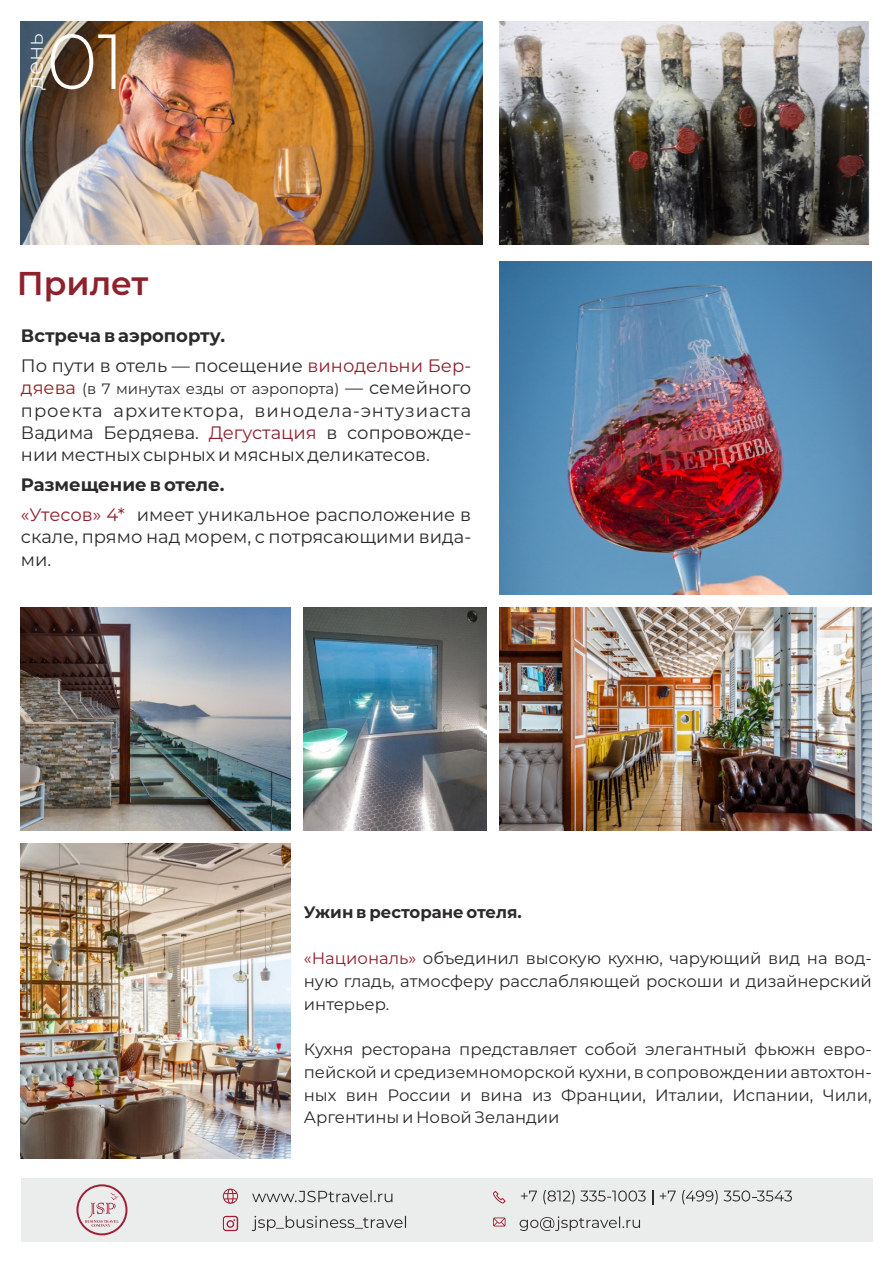
<style>
.page{position:relative;width:893px;height:1263px;background:#fff}
.page>*{position:absolute;margin:0;border:0;box-sizing:border-box;transform-origin:0 0}
.t1{font:300 77.85px "Montserrat";color:#fefefe}
.t2{font:600 33px "Montserrat";color:#8d212c}
.t3{font:300 22.8px "Montserrat";color:#fefefe}
.t4{font:18px/22.4px "Montserrat";color:#2b2a29}
.t5{font:16.5px/22.8px "Montserrat";color:#2b2a29;text-align:justify}
.t6{font:700 16.5px "Montserrat";color:#2b2a29}
.t7{font:15px "Montserrat";color:#2b2a29}
.s1{font-weight:700}
.s2{color:#8d212c}
.s3{font-size:18px;color:#8d212c}
.s4{font-size:18px}
</style>
<div class="page">
<img style="left:21px;top:607px;width:270px;height:223px">
<img style="left:21px;top:21px;width:462px;height:223px">
<img style="left:304px;top:607px;width:182px;height:223px">
<img style="left:21px;top:843px;width:270px;height:315px">
<img style="left:500px;top:261px;width:371px;height:334px">
<img style="left:500px;top:21px;width:370px;height:223px">
<div style="left:21px;top:1178px;width:851px;height:64px;background:#ebecec"></div>
<svg style="left:76px;top:1184px;width:51px;height:51px"></svg>
<svg style="left:252px;top:1216px;width:154px;height:15px"></svg>
<div style="left:223px;top:1216px;width:15px;height:15px;border:3px solid #9f2037;border-radius:2px"></div>
<div style="left:224px;top:1217px;width:13px;height:13px;background:#ebecec;border-radius:2px"></div>
<svg style="left:227px;top:1219px;width:8px;height:9px"></svg>
<svg style="left:223px;top:1188px;width:15px;height:16px"></svg>
<svg style="left:252px;top:1190px;width:140px;height:12px"></svg>
<svg style="left:520px;top:1216px;width:120px;height:15px"></svg>
<svg style="left:521px;top:1190px;width:125px;height:14px"></svg>
<svg style="left:652px;top:1190px;width:1px;height:15px"></svg>
<svg style="left:660px;top:1190px;width:132px;height:14px"></svg>
<svg style="left:493px;top:1217px;width:12px;height:9px"></svg>
<svg style="left:493px;top:1191px;width:13px;height:12px"></svg>
<img style="left:500px;top:607px;width:371px;height:223px">
<h3 class="t3" style="left:21px;top:90px;width:58px;rotate:-90deg">день</h3>
<h1 class="t1" style="left:46px;top:14px;width:80px">01</h1>
<h2 class="t2" style="left:17px;top:263px;width:133px">Прилет</h2>
<p class="t4" style="left:21px;top:321px;width:452px;line-height:29.8px"><span class="s1">Встреча в аэропорту.<br></span>По пути в отель — посещение <span class="s2">винодельни Бер-</span></p>
<p class="t7" style="left:21px;top:380px;width:452px"><span class="s3">дяева</span> (в 7 минутах езды от аэропорта) <span class="s4">— семейного</span></p>
<p class="t4" style="left:21px;top:399px;width:452px;text-align:justify">проекта архитектора, винодела-энтузиаста Вадима Бердяева. <span class="s2">Дегустация</span> в сопровожде&shy;нии местных сырных и мясных деликатесов.</p>
<p class="t4" style="left:21px;top:470px;width:452px;line-height:29.8px"><span class="s1">Размещение в отеле.<br></span><span class="s2">«Утесов» 4*</span> имеет уникальное расположение в</p>
<p class="t4" style="left:21px;top:526px;width:452px">скале, прямо над морем, с потрясающими вида&shy;ми.</p>
<p class="t6" style="left:304px;top:902px;width:219px">Ужин в ресторане отеля.</p>
<p class="t5" style="left:304px;top:947px;width:569px"><span class="s2">«Националь»</span> объединил высокую кухню, чарующий вид на вод&shy;ную гладь, атмосферу расслабляющей роскоши и дизайнерский интерьер.</p>
<p class="t5" style="left:304px;top:1038px;width:569px">Кухня ресторана представляет собой элегантный фьюжн евро&shy;пейской и средиземноморской кухни, в сопровождении автохтон&shy;ных вин России и вина из Франции, Италии, Испании, Чили, Аргентины и Новой Зеландии</p>
</div>
